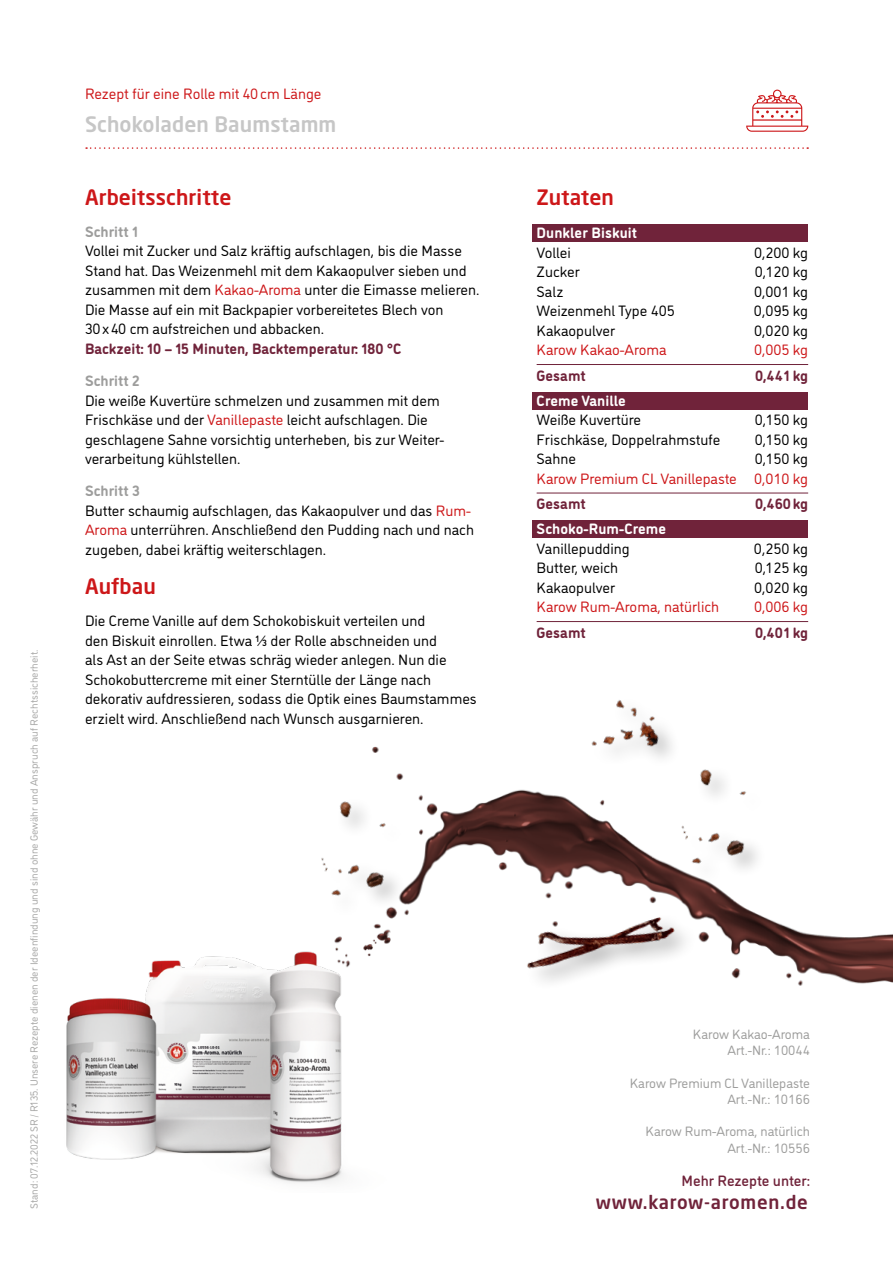
<style>
.page{position:relative;width:893px;height:1263px;background:#fff}
.page>*{position:absolute;margin:0;border:0;box-sizing:border-box;transform-origin:0 0}
.t1{font:500 21px "Neo Sans W1 G";letter-spacing:.005em;color:#cd1719}
.t2{font:500 21px "Neo Sans W1 G";letter-spacing:.005em;color:#c6c6c6}
.t3{font:500 18.6px "Neo Sans W1 G";letter-spacing:.04em;color:#70233a}
.t4{font:15px/19.5px "DI Nosaur";color:#000}
.t5{font:15px "DI Nosaur";color:#cd1719}
.t6{font:700 15px "DI Nosaur";color:#70233a}
.t7{font:700 15px "DI Nosaur";letter-spacing:.005em;color:#fff}
.t8{font:700 15px "DI Nosaur";color:#9d9d9c}
.t9{font:500 15px "DI Nosaur";color:#70233a}
.t10{font:13.5px/16.2px "DI Nosaur";color:#9d9d9c;text-align:right}
.t11{font:10.5px "DI Nosaur";color:#a8a8a7}
.s1{color:#cd1719}
</style>
<div class="page">
<div style="left:532px;top:224px;width:276px;height:17px;background:#70233a"></div>
<div style="left:532px;top:392px;width:276px;height:17px;background:#70233a"></div>
<div style="left:532px;top:521px;width:276px;height:17px;background:#70233a"></div>
<svg style="left:86px;top:147px;width:722px;height:2px"></svg>
<hr style="left:537px;top:364px;width:271px;height:1px;background:#70233a">
<hr style="left:537px;top:493px;width:271px;height:1px;background:#70233a">
<hr style="left:537px;top:621px;width:271px;height:1px;background:#70233a">
<img style="left:338px;top:789px;width:555px;height:197px">
<img style="left:449px;top:799px;width:285px;height:187px">
<img style="left:549px;top:700px;width:255px;height:195px">
<img style="left:321px;top:746px;width:123px;height:181px">
<svg style="left:746px;top:90px;width:62px;height:42px"></svg>
<img style="left:66px;top:937px;width:400px;height:246px">
<p class="t11" style="left:27px;top:1209px;width:561px;rotate:-90deg">Stand: 07.12.2022 SR / R135. Unsere Rezepte dienen der Ideenfindung und sind ohne Gewähr und Anspruch auf Rechtssicherheit.</p>
<p class="t5" style="left:85px;top:83px;width:238px">Rezept für eine Rolle mit 40cm Länge</p>
<p class="t2" style="left:85px;top:111px;width:253px">Schokoladen Baumstamm</p>
<p class="t1" style="left:85px;top:184px;width:148px">Arbeitsschritte</p>
<p class="t8" style="left:85px;top:220px;width:54px">Schritt 1</p>
<p class="t4" style="left:85px;top:240px;width:396px">Vollei mit Zucker und Salz kräftig aufschlagen, bis die Masse Stand hat. Das Weizenmehl mit dem Kakaopulver sieben und zusammen mit dem <span class="s1">Kakao-Aroma</span> unter die Eimasse melieren.<br>Die Masse auf ein mit Backpapier vorbereitetes Blech von<br>30x 40 cm aufstreichen und abbacken.</p>
<p class="t6" style="left:85px;top:337px;width:318px">Backzeit: 10 – 15 Minuten, Backtemperatur: 180 °C</p>
<p class="t8" style="left:85px;top:369px;width:56px">Schritt 2</p>
<p class="t4" style="left:85px;top:390px;width:361px">Die weiße Kuvertüre schmelzen und zusammen mit dem Frischkäse und der <span class="s1">Vanillepaste</span> leicht aufschlagen. Die geschlagene Sahne vorsichtig unterheben, bis zur Weiter&shy;verarbeitung kühlstellen.</p>
<p class="t8" style="left:85px;top:480px;width:56px">Schritt 3</p>
<p class="t4" style="left:85px;top:500px;width:390px">Butter schaumig aufschlagen, das Kakaopulver und das <span class="s1">Rum-<br>Aroma</span> unterrühren. Anschließend den Pudding nach und nach zugeben, dabei kräftig weiterschlagen.</p>
<p class="t1" style="left:85px;top:573px;width:72px">Aufbau</p>
<p class="t4" style="left:85px;top:610px;width:393px">Die Creme Vanille auf dem Schokobiskuit verteilen und<br>den Biskuit einrollen. Etwa 1/3 der Rolle abschneiden und<br>als Ast an der Seite etwas schräg wieder anlegen. Nun die Schokobuttercreme mit einer Sterntülle der Länge nach dekorativ aufdressieren, sodass die Optik eines Baumstammes erzielt wird. Anschließend nach Wunsch ausgarnieren.</p>
<p class="t1" style="left:537px;top:184px;width:79px">Zutaten</p>
<p class="t7" style="left:537px;top:222px;width:102px">Dunkler Biskuit</p>
<p class="t4" style="left:537px;top:242px;width:36px">Vollei</p>
<p class="t4" style="left:754px;top:242px;width:56px">0,200 kg</p>
<p class="t4" style="left:537px;top:261px;width:45px">Zucker</p>
<p class="t4" style="left:755px;top:261px;width:55px">0,120 kg</p>
<p class="t4" style="left:537px;top:281px;width:28px">Salz</p>
<p class="t4" style="left:754px;top:281px;width:56px">0,001 kg</p>
<p class="t4" style="left:537px;top:300px;width:140px">Weizenmehl Type 405</p>
<p class="t4" style="left:754px;top:300px;width:56px">0,095 kg</p>
<p class="t4" style="left:537px;top:320px;width:80px">Kakaopulver</p>
<p class="t4" style="left:754px;top:320px;width:56px">0,020 kg</p>
<p class="t5" style="left:537px;top:339px;width:132px">Karow Kakao-Aroma</p>
<p class="t5" style="left:754px;top:339px;width:56px">0,005 kg</p>
<p class="t6" style="left:537px;top:364px;width:51px">Gesamt</p>
<p class="t6" style="left:755px;top:364px;width:55px">0,441kg</p>
<p class="t7" style="left:537px;top:389px;width:91px">Creme Vanille</p>
<p class="t4" style="left:537px;top:409px;width:106px">Weiße Kuvertüre</p>
<p class="t4" style="left:755px;top:409px;width:55px">0,150 kg</p>
<p class="t4" style="left:537px;top:429px;width:185px">Frischkäse, Doppelrahmstufe</p>
<p class="t4" style="left:755px;top:429px;width:55px">0,150 kg</p>
<p class="t4" style="left:537px;top:448px;width:41px">Sahne</p>
<p class="t4" style="left:755px;top:448px;width:55px">0,150 kg</p>
<p class="t5" style="left:537px;top:468px;width:273px">Karow Premium CL Vanillepaste 0,010 kg</p>
<p class="t6" style="left:537px;top:492px;width:51px">Gesamt</p>
<p class="t6" style="left:755px;top:492px;width:55px">0,460kg</p>
<p class="t7" style="left:537px;top:518px;width:131px">Schoko-Rum-Creme</p>
<p class="t4" style="left:537px;top:538px;width:95px">Vanillepudding</p>
<p class="t4" style="left:754px;top:538px;width:56px">0,250 kg</p>
<p class="t4" style="left:537px;top:557px;width:83px">Butter, weich</p>
<p class="t4" style="left:755px;top:557px;width:55px">0,125 kg</p>
<p class="t4" style="left:537px;top:577px;width:80px">Kakaopulver</p>
<p class="t4" style="left:754px;top:577px;width:56px">0,020 kg</p>
<p class="t5" style="left:537px;top:596px;width:184px">Karow Rum-Aroma, natürlich</p>
<p class="t5" style="left:754px;top:596px;width:56px">0,006 kg</p>
<p class="t6" style="left:537px;top:621px;width:51px">Gesamt</p>
<p class="t6" style="left:755px;top:621px;width:55px">0,401kg</p>
<p class="t10" style="left:693px;top:1025px;width:119px">Karow Kakao-Aroma<br>Art.-Nr.: 10044</p>
<p class="t10" style="left:630px;top:1074px;width:182px">Karow Premium CL Vanillepaste</p>
<p class="t10" style="left:727px;top:1090px;width:84px">Art.-Nr.: 10166</p>
<p class="t10" style="left:646px;top:1123px;width:166px">Karow Rum-Aroma, natürlich<br>Art.-Nr.: 10556</p>
<p class="t9" style="left:681px;top:1170px;width:130px">Mehr Rezepte unter:</p>
<p class="t3" style="left:596px;top:1190px;width:214px">www.karow-aromen.de</p>
</div>
